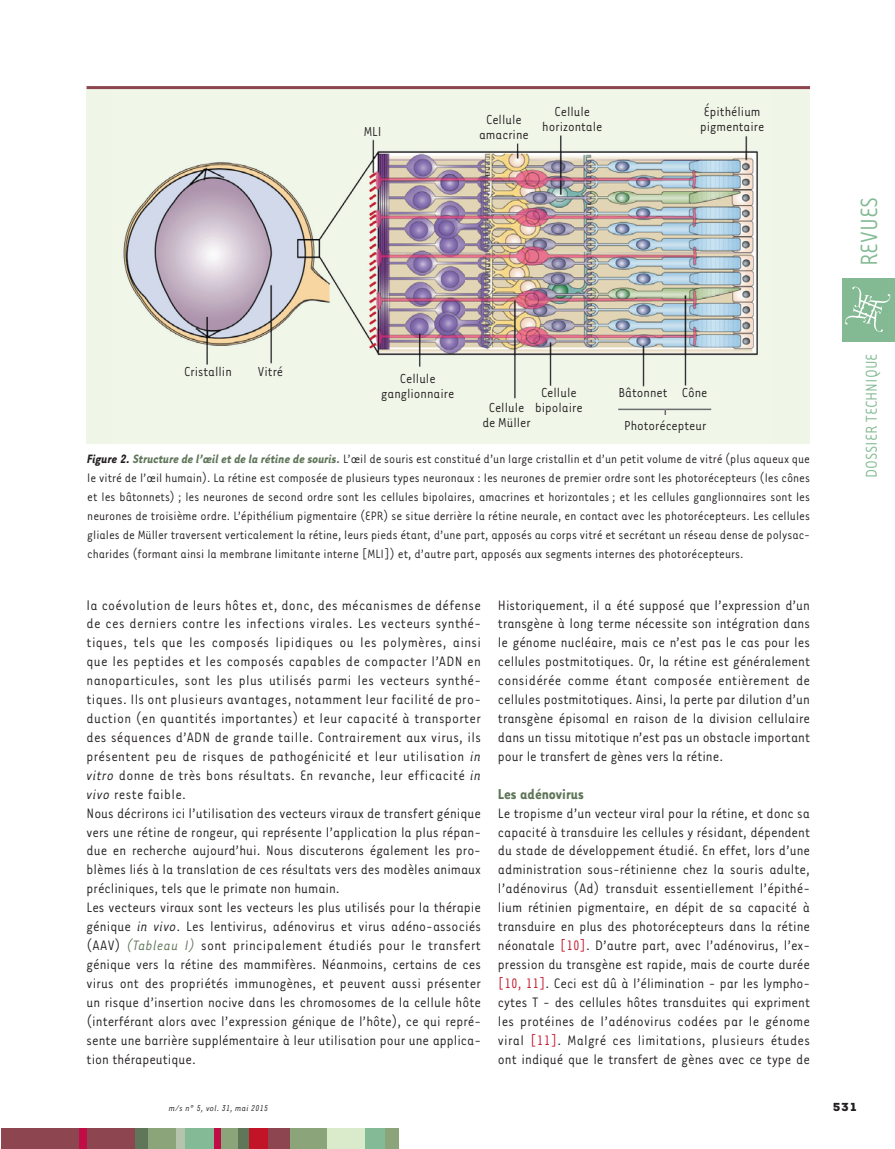
<style>
.page{position:relative;width:895px;height:1149px;background:#fff}
.page>*{position:absolute;margin:0;border:0;box-sizing:border-box;transform-origin:0 0}
.t1{font:27px "Tarzana Narrow";color:#83ba94}
.t2{font:18px "Tarzana Narrow";color:#83ba94}
.t3{font:700 16.5px "Tarzana Narrow";color:#5f7659}
.t4{font:15.75px/18.9px "Tarzana Narrow";letter-spacing:.005em;color:#231f20;text-align:justify}
.t5{font:15px/15px "Tarzana Narrow";color:#231f20;text-align:center}
.t6{font:13.95px/18.9px "Tarzana Narrow";color:#231f20;text-align:justify}
.t7{font:700 13.5px "Tarzana Wide";color:#231f20}
.t8{font:italic 9.75px "Tarzana Narrow";letter-spacing:.025em;color:#231f20}
.s1{font-weight:700;font-style:italic}
.s2{font-weight:700;font-style:italic;color:#5f7659}
.s3{font-style:italic}
.s4{font-style:italic;color:#5f7659}
.s5{color:#c11527}
</style>
<div class="page">
<div style="left:2px;top:1128px;width:134px;height:20px;background:#8d454f"></div>
<div style="left:236px;top:1128px;width:14px;height:20px;background:#5f7659"></div>
<div style="left:80px;top:1128px;width:7px;height:20px;background:#c10d45"></div>
<div style="left:135px;top:1128px;width:21px;height:20px;background:#5f7659"></div>
<div style="left:148px;top:1128px;width:30px;height:20px;background:#8ba479"></div>
<div style="left:177px;top:1128px;width:8px;height:20px;background:#b6c4ad"></div>
<div style="left:185px;top:1128px;width:29px;height:20px;background:#84ba95"></div>
<div style="left:219px;top:1128px;width:18px;height:20px;background:#8ba479"></div>
<div style="left:214px;top:1128px;width:6px;height:20px;background:#c10d45"></div>
<div style="left:250px;top:1128px;width:27px;height:20px;background:#c11527"></div>
<div style="left:288px;top:1128px;width:39px;height:20px;background:#8ba479"></div>
<div style="left:268px;top:1128px;width:21px;height:20px;background:#8d454f"></div>
<div style="left:327px;top:1128px;width:39px;height:20px;background:#daebcb"></div>
<div style="left:366px;top:1128px;width:20px;height:20px;background:#84ba95"></div>
<div style="left:385px;top:1128px;width:14px;height:20px;background:#8ba479"></div>
<div style="left:841px;top:277px;width:53px;height:64px;background:#83ba94"></div>
<svg style="left:845px;top:286px;width:45px;height:46px"></svg>
<div style="left:87px;top:86px;width:722px;height:357px;background:#eff6e8"></div>
<img style="left:111px;top:89px;width:659px;height:326px">
<hr style="left:618px;top:408px;width:93px;height:2px;background:#6c6d70">
<hr style="left:87px;top:86px;width:722px;height:3px;background:#8d454f">
<p class="t5" style="left:363px;top:125px;width:19px">MLI</p>
<p class="t5" style="left:479px;top:114px;width:51px">Cellule amacrine</p>
<p class="t5" style="left:542px;top:105px;width:62px">Cellule horizontale</p>
<p class="t5" style="left:700px;top:105px;width:66px;text-align:left">Épithélium pigmentaire</p>
<p class="t5" style="left:184px;top:365px;width:49px">Cristallin</p>
<p class="t5" style="left:258px;top:365px;width:27px">Vitré</p>
<p class="t5" style="left:381px;top:372px;width:74px">Cellule ganglionnaire</p>
<p class="t5" style="left:535px;top:386px;width:49px">Cellule bipolaire</p>
<p class="t5" style="left:618px;top:378px;width:90px;line-height:32.7px">Bâtonnet Cône<br>Photorécepteur</p>
<p class="t5" style="left:482px;top:401px;width:50px">Cellule de Müller</p>
<p class="t6" style="left:87px;top:450px;width:724px"><span class="s1">Figure 2.</span> <span class="s2">Structure de l’œil et de la rétine de souris.</span> L’œil de souris est constitué d’un large cristallin et d’un petit volume de vitré (plus aqueux que le vitré de l’œil humain). La rétine est composée de plusieurs types neuronaux : les neurones de premier ordre sont les photorécepteurs (les cônes et les bâtonnets) ; les neurones de second ordre sont les cellules bipolaires, amacrines et horizontales ; et les cellules ganglionnaires sont les neurones de troisième ordre. L’épithélium pigmentaire (EPR) se situe derrière la rétine neurale, en contact avec les photorécepteurs. Les cellules gliales de Müller traversent verticalement la rétine, leurs pieds étant, d’une part, apposés au corps vitré et secrétant un réseau dense de polysac&shy;charides (formant ainsi la membrane limitante interne [MLI]) et, d’autre part, apposés aux segments internes des photorécepteurs.</p>
<p class="t4" style="left:87px;top:596px;width:396px;text-align:left">la coévolution de leurs hôtes et, donc, des mécanismes de défense de ces derniers contre les infections virales. Les vecteurs synthé&shy;tiques, tels que les composés lipidiques ou les polymères, ainsi que les peptides et les composés capables de compacter l’ADN en nanoparticules, sont les plus utilisés parmi les vecteurs synthé&shy;tiques. Ils ont plusieurs avantages, notamment leur facilité de pro&shy;duction (en quantités importantes) et leur capacité à transporter des séquences d’ADN de grande taille. Contrairement aux virus, ils présentent peu de risques de pathogénicité et leur utilisation <span class="s3">in vitro</span> donne de très bons résultats. En revanche, leur efficacité <span class="s3">in vivo</span> reste faible.<br>Nous décrirons ici l’utilisation des vecteurs viraux de transfert génique vers une rétine de rongeur, qui représente l’application la plus répan&shy;due en recherche aujourd’hui. Nous discuterons également les pro&shy;blèmes liés à la translation de ces résultats vers des modèles animaux précliniques, tels que le primate non humain.<br>Les vecteurs viraux sont les vecteurs les plus utilisés pour la thérapie génique <span class="s3">in vivo</span>. Les lentivirus, adénovirus et virus adéno-associés (AAV) <span class="s4">(Tableau I)</span> sont principalement étudiés pour le transfert génique vers la rétine des mammifères. Néanmoins, certains de ces virus ont des propriétés immunogènes, et peuvent aussi présenter un risque d’insertion nocive dans les chromosomes de la cellule hôte (interférant alors avec l’expression génique de l’hôte), ce qui repré&shy;sente une barrière supplémentaire à leur utilisation pour une applica&shy;tion thérapeutique.</p>
<p class="t4" style="left:498px;top:596px;width:313px">Historiquement, il a été supposé que l’expression d’un transgène à long terme nécessite son intégration dans le génome nucléaire, mais ce n’est pas le cas pour les cellules postmitotiques. Or, la rétine est généralement considérée comme étant composée entièrement de cellules postmitotiques. Ainsi, la perte par dilution d’un transgène épisomal en raison de la division cellulaire dans un tissu mitotique n’est pas un obstacle important pour le transfert de gènes vers la rétine.</p>
<p class="t3" style="left:498px;top:788px;width:87px">Les adénovirus</p>
<p class="t4" style="left:498px;top:804px;width:313px">Le tropisme d’un vecteur viral pour la rétine, et donc sa capacité à transduire les cellules y résidant, dépendent du stade de développement étudié. En effet, lors d’une administration sous-rétinienne chez la souris adulte, l’adénovirus (Ad) transduit essentiellement l’épithé&shy;lium rétinien pigmentaire, en dépit de sa capacité à transduire en plus des photorécepteurs dans la rétine néonatale <span class="s5">[10]</span>. D’autre part, avec l’adénovirus, l’ex&shy;pression du transgène est rapide, mais de courte durée <span class="s5">[10, 11]</span>. Ceci est dû à l’élimination - par les lympho&shy;cytes T - des cellules hôtes transduites qui expriment les protéines de l’adénovirus codées par le génome viral <span class="s5">[11]</span>. Malgré ces limitations, plusieurs études ont indiqué que le transfert de gènes avec ce type de</p>
<h1 class="t1" style="left:860px;top:266px;width:71px;rotate:-90deg">REVUES</h1>
<p class="t2" style="left:865px;top:478px;width:126px;rotate:-90deg">DOSSIER TECHNIQUE</p>
<p class="t8" style="left:169px;top:1104px;width:101px">m/s n° 5, vol. 31, mai 2015</p>
<p class="t7" style="left:832px;top:1102px;width:26px">531</p>
</div>
